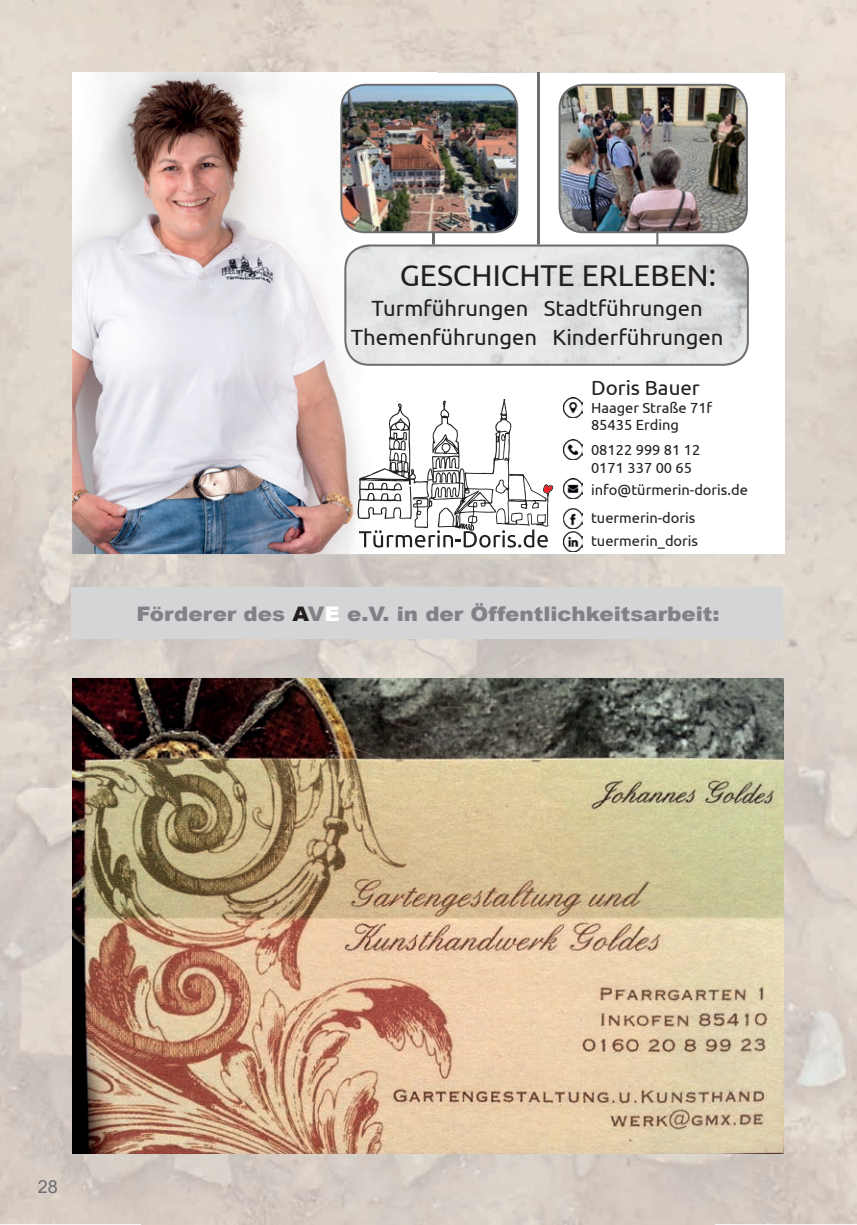
<style>
.page{position:relative;width:857px;height:1225px;background:#fff}
.page>*{position:absolute;margin:0;border:0;box-sizing:border-box;transform-origin:0 0}
.t1{font:30px "Ubuntu";color:#231f20}
.t2{font:22px/28.8px "Ubuntu";color:#231f20;text-align:center}
.t3{font:20.4px "Ubuntu";color:#231f20}
.t4{font:900 20px "Arial";color:#808285;scale:1.07 1}
.t5{font:18px "Arial";color:#6c6d70}
.t6{font:14.6px/17.6px "Ubuntu";color:#231f20}
.s1{color:#231f20}
.s2{color:#fff}
</style>
<div class="page">
<img style="left:0;top:135px;width:142px;height:1089px">
<img style="left:714px;top:135px;width:142px;height:1089px">
<img style="left:142px;top:554px;width:572px;height:670px">
<div style="left:423px;top:73px;width:361px;height:480px;background:#fff"></div>
<div style="left:71px;top:588px;width:711px;height:51px;background:#d4d5d7"></div>
<img style="left:72px;top:679px;width:711px;height:474px">
<img style="left:72px;top:72px;width:365px;height:482px">
<hr style="left:537px;top:72px;width:2px;height:172px;background:#6c6d70">
<svg style="left:432px;top:233px;width:2px;height:11px"></svg>
<img style="left:345px;top:244px;width:402px;height:121px">
<svg style="left:357px;top:399px;width:196px;height:148px"></svg>
<img style="left:341px;top:85px;width:176px;height:147px">
<div style="left:340px;top:84px;width:178px;height:149px;border:2px solid #6c6d70;border-radius:24px"></div>
<img style="left:561px;top:85px;width:185px;height:147px">
<div style="left:558px;top:84px;width:189px;height:149px;border:2px solid #6c6d70;border-radius:24px"></div>
<svg style="left:656px;top:231px;width:2px;height:13px"></svg>
<img style="left:563px;top:531px;width:19px;height:20px">
<img style="left:563px;top:509px;width:19px;height:20px">
<img style="left:563px;top:439px;width:19px;height:20px">
<img style="left:563px;top:478px;width:19px;height:20px">
<img style="left:563px;top:398px;width:19px;height:20px">
<div style="left:344px;top:244px;width:404px;height:122px;border:2px solid #6c6d70;border-radius:24px"></div>
<h1 class="t1" style="left:399px;top:257px;width:318px">GESCHICHTE ERLEBEN:</h1>
<h2 class="t2" style="left:350px;top:293px;width:374px">Turmführungen Stadtführungen<br>Themenführungen Kinderführungen</h2>
<h3 class="t3" style="left:590px;top:376px;width:110px">Doris Bauer</h3>
<p class="t6" style="left:590px;top:398px;width:123px">Haager Straße 71f<br>85435 Erding</p>
<p class="t6" style="left:590px;top:441px;width:111px">08122 999 81 12<br>0171 337 00 65</p>
<p class="t6" style="left:590px;top:475px;width:158px;line-height:27.8px">info@türmerin-doris.de tuermerin-doris</p>
<p class="t6" style="left:590px;top:531px;width:109px">tuermerin_doris</p>
<h3 class="t4" style="left:136px;top:599px;width:546px">Förderer des <span class="s1">A</span>V<span class="s2">E</span> e.V. in der Öffentlichkeitsarbeit:</h3>
<p class="t5" style="left:38px;top:1174px;width:22px">28</p>
</div>
